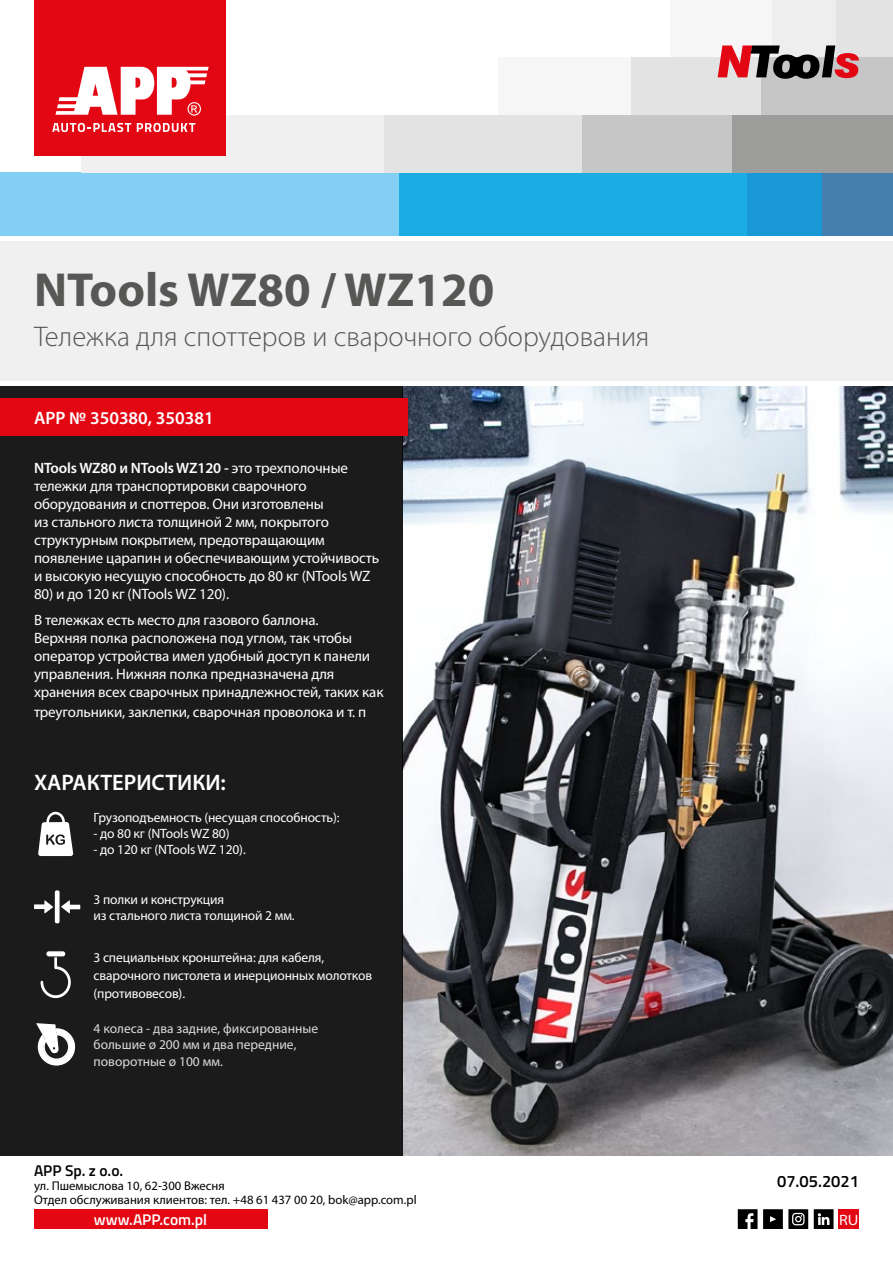
<style>
.page{position:relative;width:893px;height:1263px;background:#fff}
.page>*{position:absolute;margin:0;border:0;box-sizing:border-box;transform-origin:0 0}
.t1{font:700 48px "Myriad Pro";color:#575756}
.t2{font:300 28.5px "Myriad Pro";color:#575756}
.t3{font:600 22.5px "Myriad Pro";color:#fff}
.t4{font:600 18px "Myriad Pro";color:#fff}
.t5{font:600 16.5px "Titillium";color:#000}
.t6{font:600 15.45px "Titillium";color:#fff}
.t7{font:600 15.45px "Titillium";color:#000}
.t8{font:15px/18px "Myriad Pro";letter-spacing:-.01em;color:#fff}
.t9{font:semi-expanded 15px "Myriad Pro";color:#fff}
.t10{font:13.5px/18px "Myriad Pro";letter-spacing:-.01em;color:#fff}
.t11{font:13.5px/16.2px "Myriad Pro";color:#dadada}
.t12{font:12.75px/14.1px "Myriad Pro";color:#000}
.s1{font-weight:600}
</style>
<div class="page">
<div style="left:727px;top:172px;width:97px;height:64px;background:#1899d6"></div>
<div style="left:398px;top:172px;width:348px;height:64px;background:#1cace4"></div>
<div style="left:0;top:172px;width:399px;height:64px;background:#83cff4"></div>
<div style="left:830px;top:0;width:63px;height:57px;background:#e3e3e3"></div>
<div style="left:746px;top:0;width:90px;height:57px;background:#eee"></div>
<div style="left:670px;top:0;width:101px;height:57px;background:#f6f6f6"></div>
<div style="left:761px;top:57px;width:132px;height:58px;background:#c6c6c6"></div>
<div style="left:629px;top:57px;width:132px;height:58px;background:#e3e3e3"></div>
<div style="left:499px;top:57px;width:132px;height:58px;background:#f6f6f6"></div>
<div style="left:822px;top:172px;width:71px;height:64px;background:#447faf"></div>
<div style="left:732px;top:115px;width:161px;height:57px;background:#9d9d9c"></div>
<div style="left:383px;top:115px;width:205px;height:57px;background:#e3e3e3"></div>
<div style="left:81px;top:115px;width:302px;height:57px;background:#f0f0f0"></div>
<div style="left:583px;top:115px;width:149px;height:57px;background:#c6c6c6"></div>
<div style="left:35px;top:0;width:191px;height:156px;background:#e30613"></div>
<svg style="left:52px;top:123px;width:79px;height:9px"></svg>
<svg style="left:137px;top:123px;width:58px;height:9px"></svg>
<svg style="left:55px;top:67px;width:154px;height:49px"></svg>
<img style="left:403px;top:386px;width:490px;height:770px">
<div style="left:0;top:386px;width:403px;height:770px;background:#1b1b1c"></div>
<div style="left:0;top:236px;width:893px;height:146px;background:#f0f0f0"></div>
<hr style="left:0;top:236px;width:893px;height:4px;background:#fff">
<div style="left:0;top:399px;width:407px;height:37px;background:#e30613"></div>
<svg style="left:718px;top:45px;width:141px;height:34px"></svg>
<svg style="left:738px;top:1209px;width:19px;height:20px"></svg>
<svg style="left:763px;top:1209px;width:45px;height:20px"></svg>
<svg style="left:814px;top:1209px;width:19px;height:20px"></svg>
<div style="left:34px;top:1209px;width:233px;height:20px;background:#e30613"></div>
<div style="left:838px;top:1209px;width:21px;height:20px;background:#e30613"></div>
<svg style="left:38px;top:811px;width:35px;height:45px"></svg>
<svg style="left:36px;top:1023px;width:39px;height:42px"></svg>
<svg style="left:41px;top:957px;width:30px;height:41px"></svg>
<div style="left:46px;top:951px;width:19px;height:5px;background:#fff;border-radius:2px"></div>
<svg style="left:61px;top:900px;width:19px;height:13px"></svg>
<div style="left:55px;top:890px;width:5px;height:33px;background:#fff;border-radius:2px"></div>
<svg style="left:34px;top:900px;width:19px;height:13px"></svg>
<h1 class="t1" style="left:34px;top:258px;width:462px">NTools WZ80 / WZ120</h1>
<h2 class="t2" style="left:34px;top:320px;width:617px">Тележка для споттеров и сварочного оборудования</h2>
<p class="t4" style="left:34px;top:407px;width:181px">APP № 350380, 350381</p>
<p class="t8" style="left:34px;top:458px;width:347px"><span class="s1">NTools WZ80 и NTools WZ120 -</span> это трехполочные тележки для транспортировки сварочного оборудования и споттеров. Они изготовлены<br>из стального листа толщиной 2 мм, покрытого структурным покрытием, предотвращающим появление царапин и обеспечивающим устойчивость и высокую несущую способность до 80 кг (NTools WZ</p>
<p class="t8" style="left:34px;top:580px;width:286px;line-height:26.5px">80) и до 120 кг (NTools WZ 120).<br>В тележках есть место для газового баллона.</p>
<p class="t8" style="left:34px;top:629px;width:351px">Верхняя полка расположена под углом, так чтобы оператор устройства имел удобный доступ к панели управления. Нижняя полка предназначена для хранения всех сварочных принадлежностей, таких как</p>
<p class="t8" style="left:34px;top:703px;width:334px">треугольники, заклепки, сварочная проволока и т. п</p>
<h3 class="t3" style="left:34px;top:768px;width:193px">ХАРАКТЕРИСТИКИ:</h3>
<p class="t10" style="left:94px;top:808px;width:247px">Грузоподъемность (несущая способность):</p>
<p class="t10" style="left:94px;top:824px;width:138px">- до 80 кг (NTools WZ 80)</p>
<p class="t10" style="left:94px;top:841px;width:154px">- до 120 кг (NTools WZ 120).</p>
<p class="t10" style="left:94px;top:891px;width:203px;line-height:16.2px">3 полки и конструкция<br>из стального листа толщиной 2 мм.</p>
<p class="t10" style="left:94px;top:948px;width:280px">3 специальных кронштейна: для кабеля, сварочного пистолета и инерционных молотков (противовесов).</p>
<p class="t11" style="left:94px;top:1020px;width:226px">4 колеса - два задние, фиксированные большие ø 200 мм и два передние, поворотные ø 100 мм.</p>
<p class="t7" style="left:34px;top:1159px;width:91px">APP Sp. z o.o.</p>
<p class="t12" style="left:34px;top:1179px;width:384px">ул. Пшемыслова 10, 62-300 Вжесня<br>Отдел обслуживания клиентов: тел. +48 61 437 00 20, bok@app.com.pl</p>
<p class="t6" style="left:94px;top:1208px;width:115px">www.APP.com.pl</p>
<p class="t9" style="left:839px;top:1210px;width:21px">RU</p>
<p class="t5" style="left:777px;top:1169px;width:83px">07.05.2021</p>
</div>
